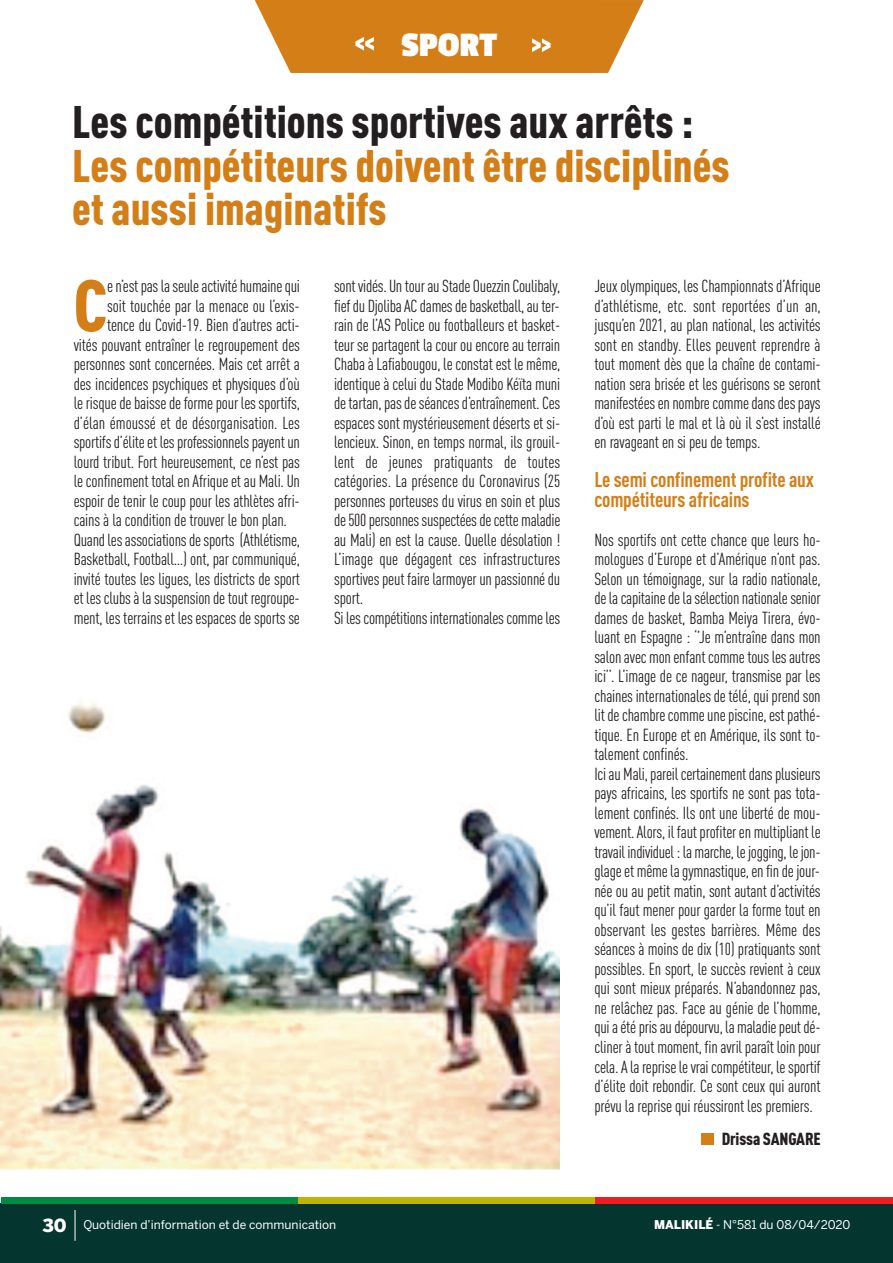
<style>
.page{position:relative;width:893px;height:1263px;background:#fff}
.page>*{position:absolute;margin:0;border:0;box-sizing:border-box;transform-origin:0 0}
.t1{font:900 condensed 72px "DIN Pro";color:#d37e17}
.t2{font:900 condensed 45px/43.5px "DIN Pro";color:#d37e17}
.t3{font:900 condensed 45px "DIN Pro";color:#231f20}
.t4{font:700 36px "Passion One";color:#fff}
.t5{font:700 condensed 21px/19.5px "DIN Pro";letter-spacing:-.01em;color:#d37e17}
.t6{font:condensed 17.25px/19.5px "DIN Pro";letter-spacing:-.01em;color:#231f20}
.t7{font:900 condensed 17.25px "DIN Pro";letter-spacing:-.01em;color:#231f20}
.t8{font:12px "Benton Sans";color:#fff}
.s1{font-weight:900;font-size:18px}
.s2{font-weight:900}
</style>
<div class="page">
<div style="left:1px;top:1203px;width:892px;height:60px;background:#05352f"></div>
<div style="left:1px;top:1197px;width:297px;height:6px;background:#008b43"></div>
<div style="left:298px;top:1197px;width:298px;height:6px;background:#c0b301"></div>
<div style="left:596px;top:1197px;width:297px;height:6px;background:#ee1d23"></div>
<hr style="left:75px;top:1210px;width:1px;height:31px;background:#fff">
<svg style="left:255px;top:0;width:389px;height:73px"></svg>
<div style="left:701px;top:1133px;width:13px;height:11px;background:#d37e17"></div>
<img style="left:1px;top:702px;width:558px;height:467px">
<h3 class="t4" style="left:401px;top:26px;width:97px">SPORT</h3>
<h2 class="t3" style="left:72px;top:106px;width:623px">Les compétitions sportives aux arrêts :</h2>
<h2 class="t2" style="left:72px;top:148px;width:659px">Les compétiteurs doivent être disciplinés et aussi imaginatifs</h2>
<h1 class="t1" style="left:74px;top:280px;width:36px">C</h1>
<p class="t6" style="left:107px;top:278px;width:194px">en’estpaslaseuleactivitéhumainequi</p>
<p class="t6" style="left:107px;top:298px;width:194px">soit touchée par la menace ou l’exis-</p>
<p class="t6" style="left:107px;top:317px;width:194px">tence du Covid-19. Bien d’autres acti-</p>
<p class="t6" style="left:74px;top:337px;width:228px">vités pouvant entraîner le regroupement des</p>
<p class="t6" style="left:74px;top:356px;width:228px">personnes sont concernées. Mais cet arrêt a</p>
<p class="t6" style="left:74px;top:376px;width:228px">des incidences psychiques et physiques d’où</p>
<p class="t6" style="left:74px;top:395px;width:228px">le risque de baisse de forme pour les sportifs,</p>
<p class="t6" style="left:74px;top:415px;width:228px">d’élan émoussé et de désorganisation. Les</p>
<p class="t6" style="left:74px;top:434px;width:228px">sportifsd’éliteet lesprofessionnelspayentun</p>
<p class="t6" style="left:74px;top:454px;width:228px">lourd tribut. Fort heureusement, ce n’est pas</p>
<p class="t6" style="left:74px;top:473px;width:228px">le confinement total en Afrique et au Mali. Un</p>
<p class="t6" style="left:74px;top:493px;width:228px">espoir de tenir le coup pour les athlètes afri-</p>
<p class="t6" style="left:74px;top:512px;width:215px">cains à la condition de trouver le bon plan.</p>
<p class="t6" style="left:74px;top:532px;width:228px">Quandlesassociationsdesports (Athlétisme,</p>
<p class="t6" style="left:74px;top:551px;width:228px">Basketball, Football…) ont, par communiqué,</p>
<p class="t6" style="left:74px;top:571px;width:228px">invité toutes les ligues, les districts de sport</p>
<p class="t6" style="left:74px;top:590px;width:228px">et lesclubsàlasuspensiondetout regroupe-</p>
<p class="t6" style="left:74px;top:610px;width:228px">ment, les terrains et les espaces de sports se</p>
<p class="t6" style="left:334px;top:278px;width:228px">sontvidés. UntourauStade OuezzinCoulibaly, fiefdu DjolibaACdamesdebasketball,auter&shy;rain de l’AS Police ou footballeurs et basket&shy;teur se partagent la cour ou encore au terrain Chaba à Lafiabougou, le constat est le même, identique à celui du Stade Modibo Kéïta muni detartan,pasdeséancesd’entraînement.Ces espaces sont mystérieusement déserts et si&shy;lencieux. Sinon, en temps normal, ils grouil&shy;lent de jeunes pratiquants de toutes catégories. La présence du Coronavirus (25 personnes porteuses du virus en soin et plus de500personnessuspectéesdecettemaladie au Mali) en est la cause. Quelle désolation !<br>L’image que dégagent ces infrastructures sportives peut faire larmoyer un passionné du sport.<br>Si lescompétitionsinternationalescommeles</p>
<p class="t6" style="left:594px;top:278px;width:228px;text-align:justify">Jeux olympiques, les Championnats d’Afrique d’athlétisme, etc. sont reportées d’un an, jusqu’en 2021, au plan national, les activités sont en standby. Elles peuvent reprendre à tout moment dès que la chaîne de contami&shy;nation sera brisée et les guérisons se seront manifestéesennombrecommedansdespays d’où est parti le mal et là où il s’est installé en ravageant en si peu de temps.</p>
<p class="t5" style="left:594px;top:472px;width:221px">Le semi confinement profite aux compétiteurs africains</p>
<p class="t6" style="left:594px;top:532px;width:228px">Nos sportifs ont cette chance que leurs ho&shy;mologues d’Europe et d’Amérique n’ont pas.<br>Selon un témoignage, sur la radio nationale, delacapitainedelasélectionnationalesenior dames de basket, Bamba Meiya Tirera, évo&shy;luant en Espagne : ‘’Je m’entraîne dans mon salonavecmonenfantcommetouslesautres ici’’. L’image de ce nageur, transmise par les chaines internationales de télé, qui prend son litdechambrecommeunepiscine,estpathé&shy;tique. En Europe et en Amérique, ils sont to&shy;talement confinés.<br>Iciau Mali,pareilcertainementdansplusieurs pays africains, les sportifs ne sont pas tota&shy;lement confinés. Ils ont une liberté de mou&shy;vement.Alors, il fautprofiteren multipliant le travail individuel : lamarche, lejogging, lejon&shy;glageetmêmelagymnastique,enfindejour&shy;née ou au petit matin, sont autant d’activités qu’il faut mener pour garder la forme tout en observant les gestes barrières. Même des séances à moins de dix (10) pratiquants sont possibles. En sport, le succès revient à ceux qui sont mieux préparés. N’abandonnez pas, ne relâchez pas. Face au génie de l’homme, quiaétéprisaudépourvu, lamaladiepeutdé&shy;cliner à tout moment, fin avril paraît loin pour cela.Alarepriselevraicompétiteur, lesportif d’élite doit rebondir. Ce sont ceux qui auront prévu la reprise qui réussiront les premiers.</p>
<p class="t7" style="left:722px;top:1132px;width:100px">Drissa SANGARE</p>
<p class="t8" style="left:43px;top:1218px;width:295px"><span class="s1">30</span> Quotidien d’information et de communication</p>
<p class="t8" style="left:654px;top:1218px;width:198px"><span class="s2">MALIKILÉ</span> - N°581 du 08/04/2020</p>
</div>
